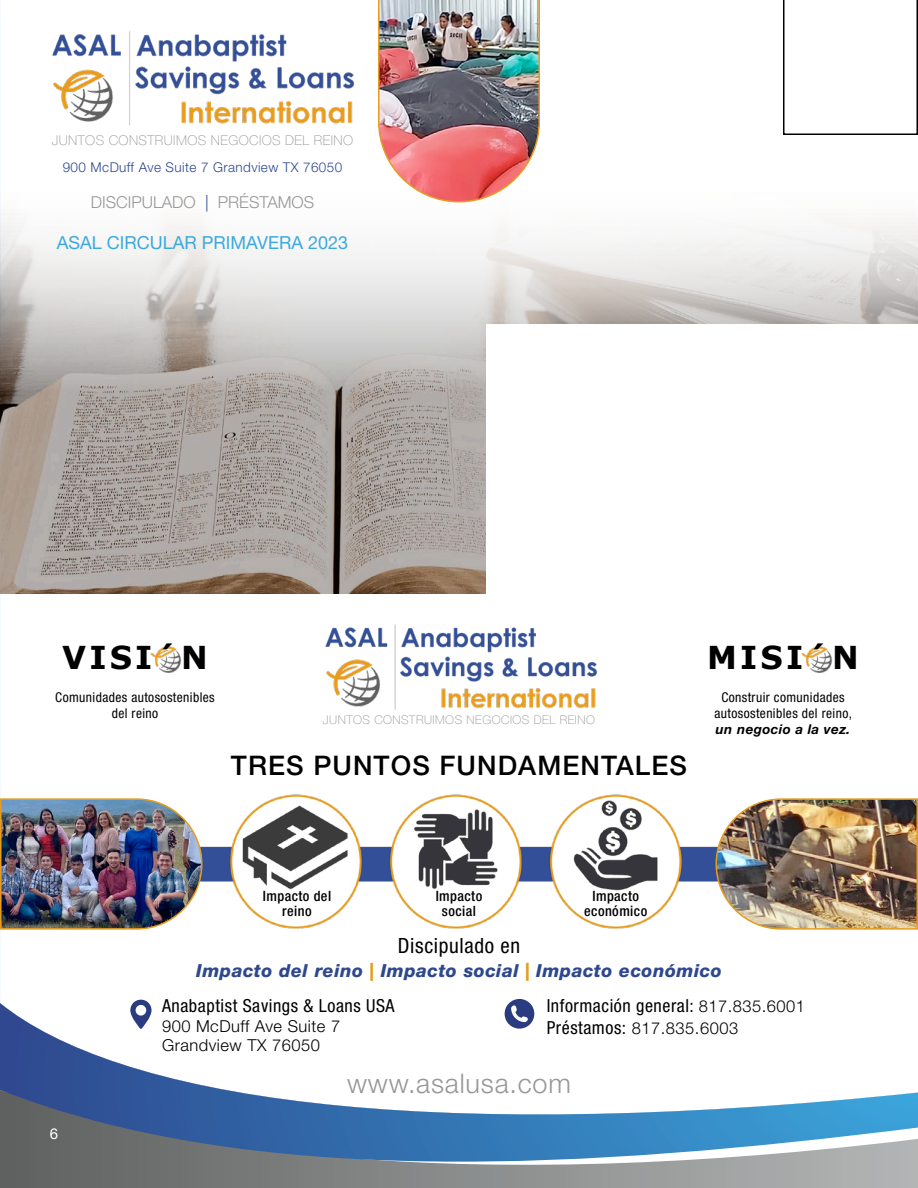
<style>
.page{position:relative;width:918px;height:1188px;background:#fff}
.page>*{position:absolute;margin:0;border:0;box-sizing:border-box;transform-origin:0 0}
.t1{font:700 31.5px "Verdana";letter-spacing:.1em;color:#000}
.t2{font:500 27px "Helvetica Neue LT Std";letter-spacing:.04em;color:#000}
.t3{font:300 27px "Helvetica Neue LT Std";letter-spacing:.03em;color:#969797}
.t4{font:condensed 21px "Helvetica Neue LT Std";letter-spacing:.03em;color:#000}
.t5{font:italic 800 18px/34.7px "Helvetica Neue LT Std";letter-spacing:.03em;color:#2e488e}
.t6{font:condensed 18px "Helvetica Neue LT Std";letter-spacing:.03em;color:#000}
.t7{font:18px "Helvetica Neue LT Std";color:#3ca9de}
.t8{font:300 16.5px/19.8px "Helvetica Neue LT Std";letter-spacing:.03em;color:#000}
.t9{font:300 16.5px "Helvetica Neue LT Std";color:#969797}
.t10{font:15px "Helvetica Neue LT Std";color:#fff}
.t11{font:500 condensed 14.25px/15px "Helvetica Neue LT Std";letter-spacing:.03em;color:#000;text-align:center}
.t12{font:condensed 13.5px/16.2px "Helvetica Neue LT Std";letter-spacing:.03em;color:#000;text-align:center}
.t13{font:300 13.5px "Helvetica Neue LT Std";letter-spacing:.03em;color:#2e488e}
.t14{font:100 13.5px "Helvetica Neue LT Std";letter-spacing:.03em;color:#969797}
.t15{font:italic 700 13.5px "Helvetica Neue LT Std";letter-spacing:.03em;color:#000}
.t16{font:100 12px "Helvetica Neue LT Std";letter-spacing:.04em;color:#969797}
.s1{color:#2e488e}
.s2{color:#e69d1f}
.s3{font-weight:400;font-style:normal;font-stretch:condensed;color:#000}
.s4{font-weight:300;font-stretch:normal;font-size:16.5px}
.s5{font-weight:400;font-stretch:condensed;font-size:18px}
</style>
<div class="page">
<img style="left:203px;top:794px;width:512px;height:135px">
<img style="left:0;top:176px;width:918px;height:418px">
<img style="left:325px;top:624px;width:273px;height:86px">
<svg style="left:0;top:1003px;width:918px;height:185px"></svg>
<img style="left:715px;top:798px;width:203px;height:132px">
<svg style="left:130px;top:1000px;width:22px;height:29px"></svg>
<svg style="left:505px;top:999px;width:29px;height:30px"></svg>
<img style="left:0;top:798px;width:203px;height:132px">
<div style="left:486px;top:324px;width:432px;height:277px;background:#fff"></div>
<svg style="left:783px;top:0;width:135px;height:135px"></svg>
<img style="left:52px;top:31px;width:302px;height:95px">
<img style="left:377px;top:0;width:164px;height:203px">
<img style="left:801px;top:646px;width:32px;height:27px">
<img style="left:150px;top:646px;width:32px;height:27px">
<p class="t14" style="left:52px;top:132px;width:303px">JUNTOS CONSTRUIMOS NEGOCIOS DEL REINO</p>
<p class="t13" style="left:63px;top:159px;width:281px">900 McDuff Ave Suite 7 Grandview TX 76050</p>
<p class="t9" style="left:91px;top:192px;width:225px">DISCIPULADO <span class="s1">|</span> PRÉSTAMOS</p>
<h3 class="t7" style="left:57px;top:232px;width:293px">ASAL CIRCULAR PRIMAVERA 2023</h3>
<h1 class="t1" style="left:62px;top:637px;width:147px">VISI´N</h1>
<h1 class="t1" style="left:707px;top:637px;width:153px">MISI´N</h1>
<p class="t12" style="left:55px;top:689px;width:161px">Comunidades autosostenibles del reino</p>
<p class="t12" style="left:714px;top:689px;width:139px">Construir comunidades autosostenibles del reino,</p>
<p class="t15" style="left:716px;top:721px;width:136px">un negocio a la vez.</p>
<p class="t16" style="left:323px;top:713px;width:274px">JUNTOS CONSTRUIMOS NEGOCIOS DEL REINO</p>
<h2 class="t2" style="left:231px;top:750px;width:458px">TRES PUNTOS FUNDAMENTALES</h2>
<p class="t11" style="left:263px;top:888px;width:70px">Impacto del reino</p>
<p class="t11" style="left:436px;top:888px;width:48px">Impacto social</p>
<p class="t11" style="left:584px;top:888px;width:65px">Impacto económico</p>
<h3 class="t4" style="left:398px;top:934px;width:124px">Discipulado en</h3>
<h3 class="t5" style="left:162px;top:953px;width:561px;text-indent:34px">Impacto del reino <span class="s2">|</span> Impacto social <span class="s2">|</span> Impacto económico<br><span class="s3">Anabaptist Savings &amp; Loans USA</span></h3>
<p class="t8" style="left:162px;top:1016px;width:180px">900 McDuff Ave Suite 7<br>Grandview TX 76050</p>
<h3 class="t6" style="left:547px;top:995px;width:260px">Información general: <span class="s4">817.835.6001</span></h3>
<p class="t8" style="left:547px;top:1018px;width:193px"><span class="s5">Préstamos:</span> 817.835.6003</p>
<p class="t10" style="left:50px;top:1125px;width:10px">6</p>
<h2 class="t3" style="left:347px;top:1066px;width:225px">www.asalusa.com</h2>
</div>
